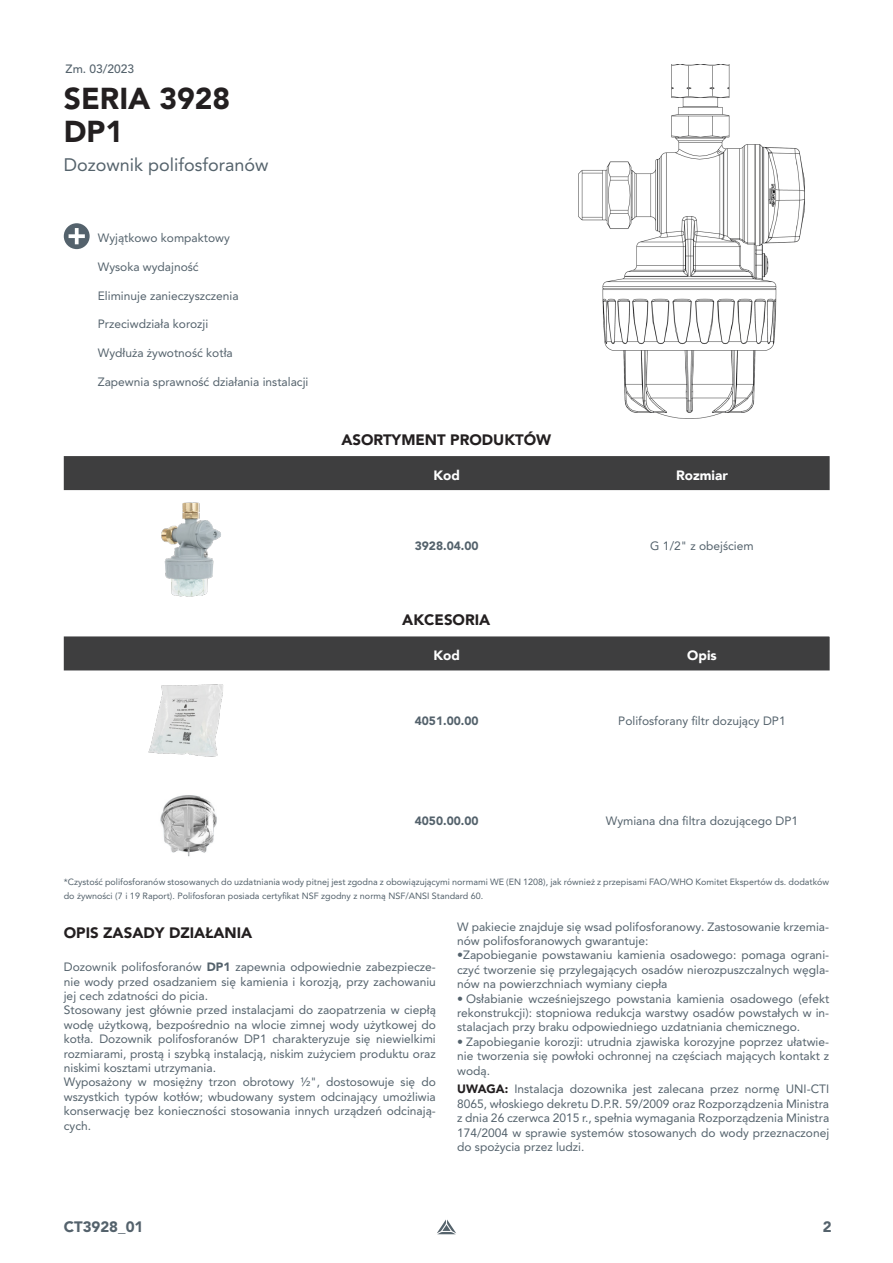
<style>
.page{position:relative;width:893px;height:1263px;background:#fff}
.page>*{position:absolute;margin:0;border:0;box-sizing:border-box;transform-origin:0 0}
.t1{font:900 30px "Avenir LT Pro";color:#231f20}
.t2{font:18px "Avenir LT Pro";color:#55636c}
.t3{font:900 15px "Avenir LT Pro";color:#231f20}
.t4{font:900 15px "Avenir LT Pro";color:#54626c}
.t5{font:900 13.5px "Avenir";color:#fff}
.t6{font:12px/14.4px "Avenir LT Pro";color:#54626c;text-align:justify}
.t7{font:900 12px "Avenir LT Pro";color:#54626c}
.t8{font:500 12px "Avenir LT Pro";color:#54626c}
.t9{font:9px/14.4px "Avenir LT Pro";color:#54626c}
.s1{font-weight:900}
.s2{font-weight:900;color:#231f20}
</style>
<div class="page">
<svg style="left:437px;top:1219px;width:19px;height:15px"></svg>
<div style="left:64px;top:456px;width:766px;height:34px;background:#3e3e3f"></div>
<img style="left:161px;top:502px;width:60px;height:95px">
<div style="left:64px;top:223px;width:26px;height:26px;background:#54626c;border-radius:50%"></div>
<svg style="left:69px;top:228px;width:16px;height:16px"></svg>
<img style="left:579px;top:64px;width:226px;height:354px">
<div style="left:64px;top:636px;width:766px;height:34px;background:#3e3e3f"></div>
<img style="left:160px;top:795px;width:57px;height:62px">
<img style="left:133px;top:666px;width:102px;height:91px">
<p class="t8" style="left:66px;top:62px;width:70px">Zm. 03/2023</p>
<p class="t1" style="left:64px;top:80px;width:168px">SERIA 3928</p>
<p class="t1" style="left:64px;top:113px;width:61px">DP1</p>
<p class="t2" style="left:64px;top:154px;width:206px">Dozownik polifosforanów</p>
<p class="t6" style="left:98px;top:230px;width:134px">Wyjątkowo kompaktowy</p>
<p class="t6" style="left:98px;top:259px;width:102px">Wysoka wydajność</p>
<p class="t6" style="left:98px;top:288px;width:142px">Eliminuje zanieczyszczenia</p>
<p class="t6" style="left:98px;top:317px;width:112px">Przeciwdziała korozji</p>
<p class="t6" style="left:98px;top:346px;width:136px">Wydłuża żywotność kotła</p>
<p class="t6" style="left:98px;top:374px;width:212px">Zapewnia sprawność działania instalacji</p>
<p class="t3" style="left:341px;top:430px;width:211px">ASORTYMENT PRODUKTÓW</p>
<p class="t5" style="left:433px;top:464px;width:28px">Kod</p>
<p class="t5" style="left:676px;top:464px;width:53px">Rozmiar</p>
<p class="t7" style="left:415px;top:539px;width:65px">3928.04.00</p>
<p class="t6" style="left:650px;top:539px;width:105px">G 1/2" z obejściem</p>
<p class="t3" style="left:402px;top:611px;width:90px">AKCESORIA</p>
<p class="t5" style="left:433px;top:644px;width:28px">Kod</p>
<p class="t5" style="left:687px;top:644px;width:31px">Opis</p>
<p class="t7" style="left:415px;top:713px;width:65px">4051.00.00</p>
<p class="t6" style="left:618px;top:713px;width:169px">Polifosforany filtr dozujący DP1</p>
<p class="t7" style="left:415px;top:813px;width:65px">4050.00.00</p>
<p class="t6" style="left:606px;top:813px;width:194px">Wymiana dna filtra dozującego DP1</p>
<p class="t9" style="left:64px;top:874px;width:767px">*Czystość polifosforanów stosowanych do uzdatniania wody pitnej jest zgodna z obowiązującymi normami WE (EN 1208), jak również z przepisami FAO/WHO Komitet Ekspertów ds. dodatków do żywności (7 i 19 Raport). Polifosforan posiada certyfikat NSF zgodny z normą NSF/ANSI Standard 60.</p>
<p class="t3" style="left:64px;top:924px;width:190px">OPIS ZASADY DZIAŁANIA</p>
<p class="t6" style="left:64px;top:960px;width:374px">Dozownik polifosforanów <span class="s1">DP1</span> zapewnia odpowiednie zabezpiecze&shy;nie wody przed osadzaniem się kamienia i korozją, przy zachowaniu jej cech zdatności do picia.</p>
<p class="t6" style="left:64px;top:1003px;width:374px">Stosowany jest głównie przed instalacjami do zaopatrzenia w ciepłą wodę użytkową, bezpośrednio na wlocie zimnej wody użytkowej do kotła. Dozownik polifosforanów DP1 charakteryzuje się niewielkimi rozmiarami, prostą i szybką instalacją, niskim zużyciem produktu oraz niskimi kosztami utrzymania.</p>
<p class="t6" style="left:64px;top:1075px;width:374px">Wyposażony w mosiężny trzon obrotowy ½", dostosowuje się do wszystkich typów kotłów; wbudowany system odcinający umożliwia konserwację bez konieczności stosowania innych urządzeń odcinają&shy;cych.</p>
<p class="t6" style="left:457px;top:919px;width:374px">W pakiecie znajduje się wsad polifosforanowy. Zastosowanie krzemia&shy;nów polifosforanowych gwarantuje:</p>
<p class="t6" style="left:457px;top:948px;width:374px">•Zapobieganie powstawaniu kamienia osadowego: pomaga ograni&shy;czyć tworzenie się przylegających osadów nierozpuszczalnych węgla&shy;nów na powierzchniach wymiany ciepła</p>
<p class="t6" style="left:457px;top:991px;width:374px">• Osłabianie wcześniejszego powstania kamienia osadowego (efekt rekonstrukcji): stopniowa redukcja warstwy osadów powstałych w in&shy;stalacjach przy braku odpowiedniego uzdatniania chemicznego.</p>
<p class="t6" style="left:457px;top:1034px;width:374px">• Zapobieganie korozji: utrudnia zjawiska korozyjne poprzez ułatwie&shy;nie tworzenia się powłoki ochronnej na częściach mających kontakt z wodą.</p>
<p class="t6" style="left:457px;top:1082px;width:374px"><span class="s2">UWAGA:</span> Instalacja dozownika jest zalecana przez normę UNI-CTI 8065, włoskiego dekretu D.P.R. 59/2009 oraz Rozporządzenia Ministra z dnia 26 czerwca 2015 r., spełnia wymagania Rozporządzenia Ministra 174/2004 w sprawie systemów stosowanych do wody przeznaczonej do spożycia przez ludzi.</p>
<p class="t4" style="left:64px;top:1218px;width:81px">CT3928_01</p>
<p class="t4" style="left:823px;top:1218px;width:10px">2</p>
</div>
